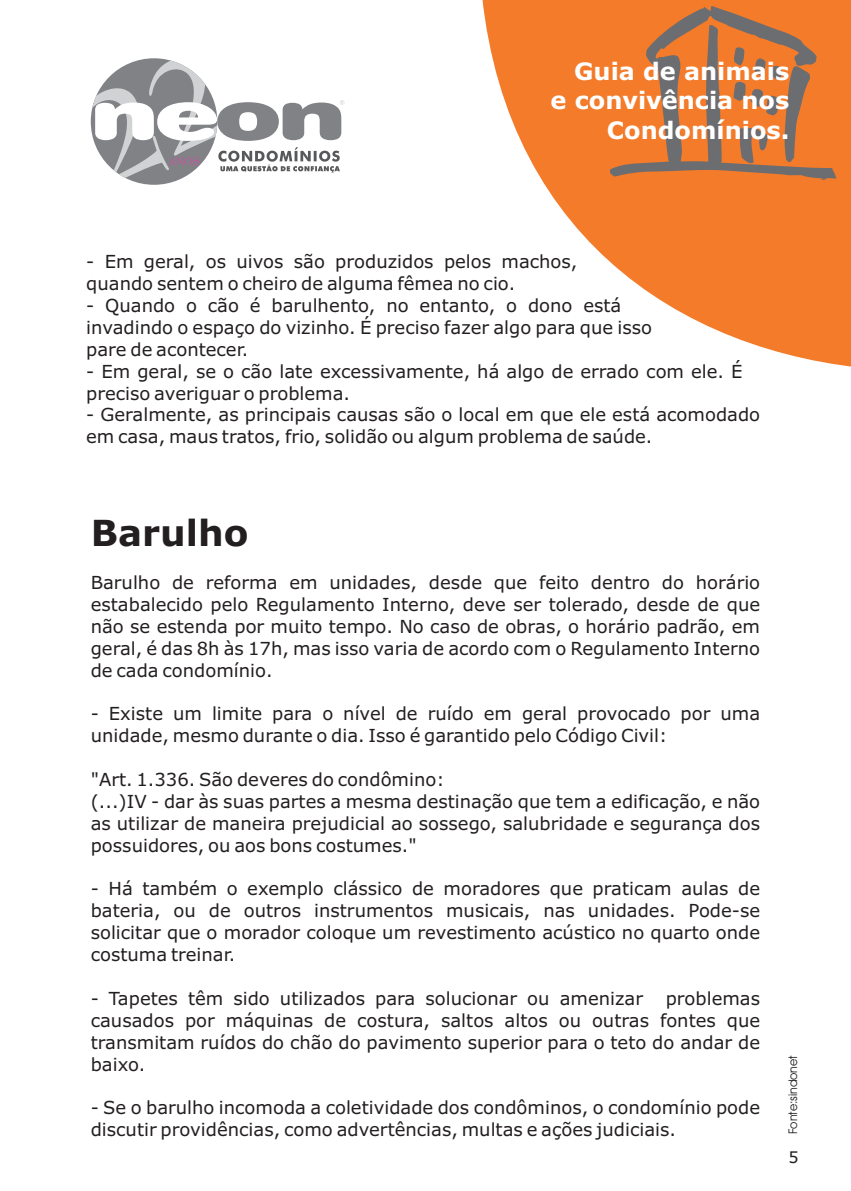
<style>
.page{position:relative;width:851px;height:1191px;background:#fff}
.page>*{position:absolute;margin:0;border:0;box-sizing:border-box;transform-origin:0 0}
.t1{font:700 36px "Verdana";color:#231f20}
.t2{font:700 24px/29.2px "Verdana";color:#fff;text-align:right}
.t3{font:18px/21.8px "Verdana";color:#231f20}
.t4{font:16px "Verdana";color:#231f20}
.t5{font:12px "Avant Garde IT Cby BT";color:#231f20}
</style>
<div class="page">
<svg style="left:482px;top:0;width:368px;height:367px;fill:#f47b2a"></svg>
<svg style="left:610px;top:6px;width:226px;height:174px;background:#cf773c"></svg>
<svg style="left:91px;top:58px;width:253px;height:127px"></svg>
<h2 class="t2" style="left:550px;top:59px;width:240px">Guia de animais<br>e convivência nos<br>Condomínios.</h2>
<p class="t3" style="left:86px;top:252px;width:492px">- Em geral, os uivos são produzidos pelos machos, quando sentem o cheiro de alguma fêmea no cio.</p>
<p class="t3" style="left:86px;top:296px;width:567px">- Quando o cão é barulhento, no entanto, o dono está invadindo o espaço do vizinho. É preciso fazer algo para que isso pare de acontecer.</p>
<p class="t3" style="left:86px;top:362px;width:657px">- Em geral, se o cão late excessivamente, há algo de errado com ele. É preciso averiguar o problema.</p>
<p class="t3" style="left:86px;top:405px;width:675px">- Geralmente, as principais causas são o local em que ele está acomodado em casa, maus tratos, frio, solidão ou algum problema de saúde.</p>
<h1 class="t1" style="left:91px;top:518px;width:159px">Barulho</h1>
<p class="t3" style="left:91px;top:573px;width:670px;text-align:justify">Barulho de reforma em unidades, desde que feito dentro do horário estabalecido pelo Regulamento Interno, deve ser tolerado, desde de que não se estenda por muito tempo. No caso de obras, o horário padrão, em geral, é das 8h às 17h, mas isso varia de acordo com o Regulamento Interno de cada condomínio.</p>
<p class="t3" style="left:91px;top:704px;width:670px">- Existe um limite para o nível de ruído em geral provocado por uma unidade, mesmo durante o dia. Isso é garantido pelo Código Civil:</p>
<p class="t3" style="left:91px;top:770px;width:670px">"Art. 1.336. São deveres do condômino:<br>(...)IV - dar às suas partes a mesma destinação que tem a edificação, e não as utilizar de maneira prejudicial ao sossego, salubridade e segurança dos possuidores, ou aos bons costumes."</p>
<p class="t3" style="left:91px;top:879px;width:670px;text-align:justify">- Há também o exemplo clássico de moradores que praticam aulas de bateria, ou de outros instrumentos musicais, nas unidades. Pode-se solicitar que o morador coloque um revestimento acústico no quarto onde costuma treinar.</p>
<p class="t3" style="left:91px;top:989px;width:553px">- Tapetes têm sido utilizados para solucionar ou amenizar</p>
<p class="t3" style="left:91px;top:989px;width:670px;text-align:justify;text-indent:575px">problemas causados por máquinas de costura, saltos altos ou outras fontes que transmitam ruídos do chão do pavimento superior para o teto do andar de baixo.</p>
<p class="t3" style="left:91px;top:1098px;width:670px">- Se o barulho incomoda a coletividade dos condôminos, o condomínio pode discutir providências, como advertências, multas e ações judiciais.</p>
<p class="t5" style="left:787px;top:1134px;width:80px;rotate:-90deg">Fonte:sindonet</p>
<p class="t4" style="left:788px;top:1150px;width:12px">5</p>
</div>
